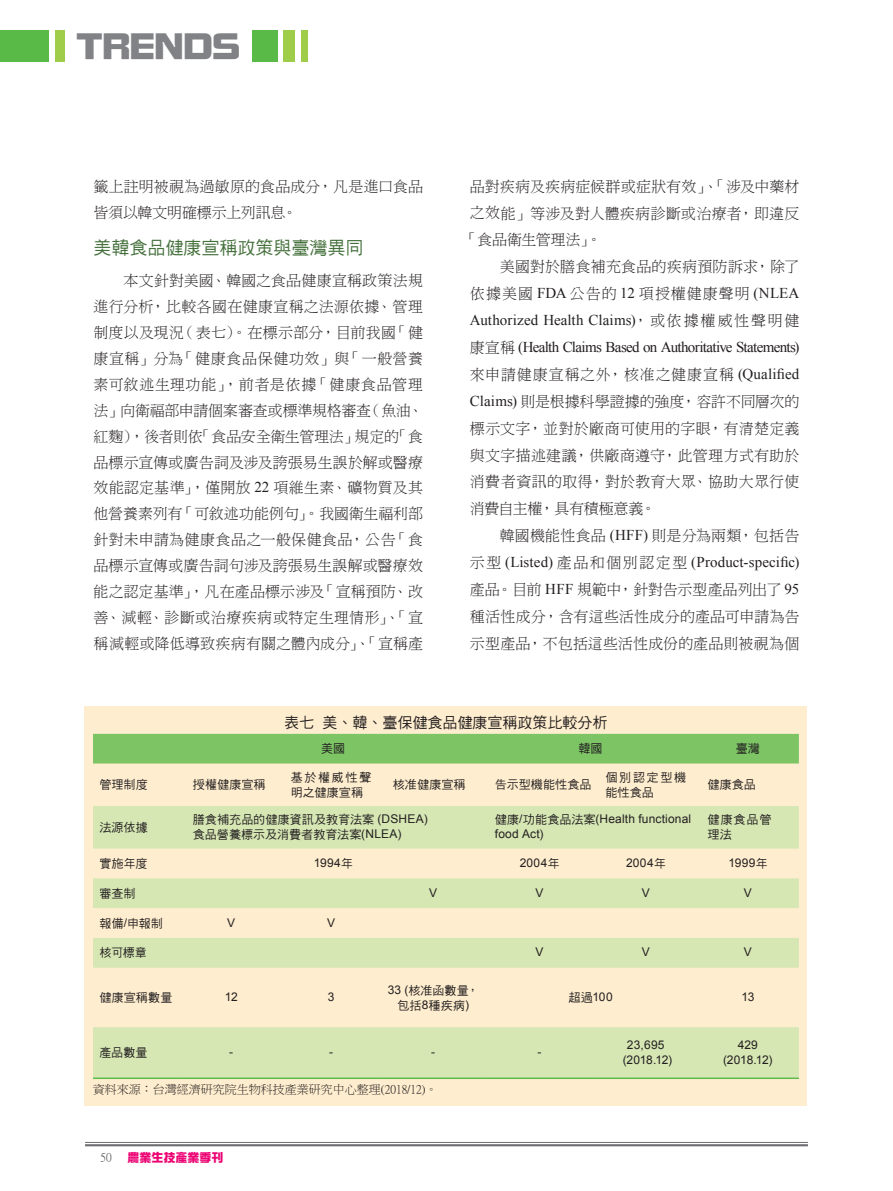
<style>
.page{position:relative;width:893px;height:1191px;background:#fff}
.page>*{position:absolute;margin:0;border:0;box-sizing:border-box;transform-origin:0 0}
.t1{font:36px "DF Zong Yi W9 WINP BF";color:#808285}
.t2{font:18px "DF Hei W5 WINP BF";color:#44703c}
.t3{font:15px/26px "DF Ming W3 WIN BF";letter-spacing:.01em;color:#231f20;text-align:justify}
.t4{font:15px/26.8px "Times New Roman";letter-spacing:-.02em;color:#231f20}
.t5{font:15px "Times New Roman";letter-spacing:.005em;color:#231f20}
.t6{font:15px "DF Ming W3 WIN BF";letter-spacing:.07em;color:#231f20}
.t7{font:15px "DF Hei W5 WIN BF";color:#231f20}
.t8{font:15px "DF Ming W3 WIN BF";letter-spacing:-.025em;color:#231f20}
.t9{font:12px/15px "DF Hei W5 WINP BF";letter-spacing:.01em;color:#231f20}
.t10{font:12px/15px "Arial";letter-spacing:.015em;color:#231f20}
.t11{font:12px "P Ming Li U";color:#231f20}
.t12{font:12px/15px "DF Hei W5 WINP BF";letter-spacing:.08em;color:#231f20}
.t13{font:12px/15px "Arial";letter-spacing:-.01em;color:#231f20;text-align:center}
.t14{font:12px/15px "DF Hei W5 WINP BF";letter-spacing:.135em;color:#231f20}
.t15{font:12px "DF Zong Yi W9 WINP BF";color:#ed0373}
.t16{font:12px "P Ming Li U";color:#57585a}
.s1{font-family:"Times New Roman"}
.s2{font-family:"DF Ming W3 WIN BF"}
.s3{font-family:"Arial"}
.s4{font-family:"DF Hei W5 WINP BF"}
</style>
<div class="page">
<hr style="left:85px;top:1142px;width:723px;height:1px;background:#6c6d70">
<hr style="left:85px;top:1144px;width:723px;height:2px;background:#6c6d70">
<div style="left:252px;top:30px;width:26px;height:32px;background:#59ba47"></div>
<div style="left:284px;top:30px;width:11px;height:32px;background:#9fcd49"></div>
<div style="left:301px;top:30px;width:6px;height:32px;background:#9fcd49"></div>
<div style="left:55px;top:30px;width:9px;height:32px;background:#9fcd49"></div>
<div style="left:0;top:30px;width:48px;height:32px;background:#59ba47"></div>
<div style="left:85px;top:706px;width:722px;height:400px;background:#feedce"></div>
<div style="left:93px;top:734px;width:706px;height:29px;background:#7dc465"></div>
<svg style="left:93px;top:806px;width:706px;height:271px;fill:#d6e7b4"></svg>
<hr style="left:93px;top:1077px;width:89px;height:1px;background:#59ba47">
<hr style="left:93px;top:1078px;width:89px;height:1px;background:#59ba47">
<hr style="left:182px;top:1077px;width:98px;height:1px;background:#59ba47">
<hr style="left:182px;top:1078px;width:98px;height:1px;background:#59ba47">
<hr style="left:280px;top:1077px;width:102px;height:1px;background:#59ba47">
<hr style="left:280px;top:1078px;width:102px;height:1px;background:#59ba47">
<hr style="left:382px;top:1077px;width:102px;height:1px;background:#59ba47">
<hr style="left:382px;top:1078px;width:102px;height:1px;background:#59ba47">
<hr style="left:484px;top:1077px;width:111px;height:1px;background:#59ba47">
<hr style="left:484px;top:1078px;width:111px;height:1px;background:#59ba47">
<hr style="left:595px;top:1077px;width:102px;height:1px;background:#59ba47">
<hr style="left:595px;top:1078px;width:102px;height:1px;background:#59ba47">
<hr style="left:697px;top:1077px;width:102px;height:1px;background:#59ba47">
<hr style="left:697px;top:1078px;width:102px;height:1px;background:#59ba47">
<h1 class="t1" style="left:77px;top:28px;width:165px">TRENDS</h1>
<p class="t3" style="left:94px;top:173px;width:331px">籤上註明被視為過敏原的食品成分，凡是進口食品皆須以韓文明確標示上列訊息。</p>
<p class="t2" style="left:94px;top:239px;width:271px">美韓食品健康宣稱政策與臺灣異同</p>
<p class="t3" style="left:93px;top:268px;width:331px;text-indent:30px">本文針對美國、韓國之食品健康宣稱政策法規進行分析，比較各國在健康宣稱之法源依據、管理制度以及現況（表七）。在標示部分，目前我國「健康宣稱」分為「健康食品保健功效」與「一般營養素可敘述生理功能」，前者是依據「健康食品管理法」向衛福部申請個案審查或標準規格審查（魚油、紅麴），後者則依「食品安全衛生管理法」規定的「食品標示宣傳或廣告詞及涉及誇張易生誤於解或醫療效能認定基準」，僅開放 <span class="s1">22</span> 項維生素、礦物質及其他營養素列有「可敘述功能例句」。我國衛生福利部針對未申請為健康食品之一般保健食品，公告「食品標示宣傳或廣告詞句涉及誇張易生誤解或醫療效能之認定基準」，凡在產品標示涉及「宣稱預防、改善、減輕、診斷或治療疾病或特定生理情形」、「宣稱減輕或降低導致疾病有關之體內成分」、「宣稱產</p>
<p class="t3" style="left:470px;top:173px;width:331px">品對疾病及疾病症候群或症狀有效」、「涉及中藥材</p>
<p class="t3" style="left:470px;top:200px;width:331px">之效能」等涉及對人體疾病診斷或治療者，即違反</p>
<p class="t8" style="left:462px;top:232px;width:141px">「食品衛生管理法」。</p>
<p class="t3" style="left:500px;top:254px;width:301px">美國對於膳食補充食品的疾病預防訴求，除了</p>
<p class="t6" style="left:470px;top:286px;width:331px">依據美國 <span class="s1">FDA</span> 公告的 <span class="s1">12</span> 項授權健康聲明 <span class="s1">(NLEA</span></p>
<p class="t4" style="left:470px;top:306px;width:331px">Authorized Health Claims)<span class="s2">，或依據權威性聲明健康宣稱</span> (Health Claims Based on Authoritative Statements)</p>
<p class="t3" style="left:470px;top:361px;width:331px;line-height:26.8px">來申請健康宣稱之外，核准之健康宣稱 <span class="s1">(Qualified Claims)</span> 則是根據科學證據的強度，容許不同層次的標示文字，並對於廠商可使用的字眼，有清楚定義與文字描述建議，供廠商遵守，此管理方式有助於消費者資訊的取得，對於教育大眾、協助大眾行使消費自主權，具有積極意義。</p>
<p class="t3" style="left:500px;top:523px;width:301px">韓國機能性食品 <span class="s1">(HFF)</span> 則是分為兩類，包括告</p>
<p class="t5" style="left:470px;top:552px;width:331px"><span class="s2">示型</span> (Listed) <span class="s2">產品和個別認定型</span> (Product-specific)</p>
<p class="t3" style="left:470px;top:576px;width:331px;line-height:26.8px">產品。目前 <span class="s1">HFF</span> 規範中，針對告示型產品列出了 <span class="s1">95</span>種活性成分，含有這些活性成分的產品可申請為告示型產品，不包括這些活性成份的產品則被視為個</p>
<p class="t7" style="left:284px;top:714px;width:325px">表七美、韓、臺保健食品健康宣稱政策比較分析</p>
<p class="t9" style="left:321px;top:741px;width:26px">美國</p>
<p class="t9" style="left:578px;top:741px;width:26px">韓國</p>
<p class="t9" style="left:736px;top:741px;width:26px">臺灣</p>
<p class="t9" style="left:99px;top:777px;width:50px">管理制度</p>
<p class="t9" style="left:193px;top:777px;width:74px">授權健康宣稱</p>
<p class="t12" style="left:291px;top:769px;width:82px">基於權威性聲明之健康宣稱</p>
<p class="t9" style="left:393px;top:777px;width:74px">核准健康宣稱</p>
<p class="t9" style="left:495px;top:777px;width:98px">告示型機能性食品</p>
<p class="t14" style="left:605px;top:769px;width:82px">個別認定型機能性食品</p>
<p class="t9" style="left:707px;top:777px;width:50px">健康食品</p>
<p class="t9" style="left:99px;top:820px;width:50px">法源依據</p>
<p class="t9" style="left:193px;top:812px;width:236px">膳食補充品的健康資訊及教育法案 <span class="s3">(DSHEA)</span>食品營養標示及消費者教育法案<span class="s3">(NLEA)</span></p>
<p class="t10" style="left:495px;top:812px;width:198px"><span class="s4">健康</span>/<span class="s4">功能食品法案</span>(Health functional food Act)</p>
<p class="t9" style="left:707px;top:812px;width:65px">健康食品管理法</p>
<p class="t9" style="left:99px;top:856px;width:49px">實施年度</p>
<p class="t10" style="left:314px;top:855px;width:41px">1994<span class="s4">年</span></p>
<p class="t10" style="left:520px;top:855px;width:41px">2004<span class="s4">年</span></p>
<p class="t10" style="left:626px;top:855px;width:41px">2004<span class="s4">年</span></p>
<p class="t10" style="left:728px;top:855px;width:41px">1999<span class="s4">年</span></p>
<p class="t9" style="left:99px;top:885px;width:38px">審查制</p>
<p class="t10" style="left:429px;top:885px;width:10px">V</p>
<p class="t10" style="left:535px;top:885px;width:10px">V</p>
<p class="t10" style="left:642px;top:885px;width:10px">V</p>
<p class="t10" style="left:744px;top:885px;width:10px">V</p>
<p class="t9" style="left:99px;top:915px;width:65px">報備<span class="s3">/</span>申報制</p>
<p class="t10" style="left:227px;top:915px;width:10px">V</p>
<p class="t10" style="left:327px;top:915px;width:10px">V</p>
<p class="t9" style="left:99px;top:945px;width:49px">核可標章</p>
<p class="t10" style="left:535px;top:944px;width:10px">V</p>
<p class="t10" style="left:642px;top:944px;width:10px">V</p>
<p class="t10" style="left:744px;top:944px;width:10px">V</p>
<p class="t9" style="left:99px;top:990px;width:75px">健康宣稱數量</p>
<p class="t10" style="left:225px;top:989px;width:14px">12</p>
<p class="t10" style="left:328px;top:989px;width:8px">3</p>
<p class="t9" style="left:388px;top:982px;width:92px;text-align:center"><span class="s3">33 (</span>核准函數量，包括<span class="s3">8</span>種疾病<span class="s3">)</span></p>
<p class="t10" style="left:568px;top:989px;width:46px"><span class="s4">超過</span>100</p>
<p class="t10" style="left:741px;top:989px;width:14px">13</p>
<p class="t9" style="left:99px;top:1045px;width:50px">產品數量</p>
<p class="t10" style="left:229px;top:1044px;width:5px">-</p>
<p class="t10" style="left:329px;top:1044px;width:5px">-</p>
<p class="t10" style="left:431px;top:1044px;width:5px">-</p>
<p class="t10" style="left:537px;top:1044px;width:5px">-</p>
<p class="t10" style="left:623px;top:1037px;width:51px;text-align:center">23,695 (2018.12)</p>
<p class="t13" style="left:723px;top:1037px;width:51px">429 (2018.12)</p>
<p class="t11" style="left:93px;top:1082px;width:346px">資料來源：台灣經濟研究院生物科技產業研究中心整理(2018/12)。</p>
<p class="t16" style="left:100px;top:1151px;width:13px">50</p>
<p class="t15" style="left:128px;top:1151px;width:97px">農業生技產業季刊</p>
</div>
